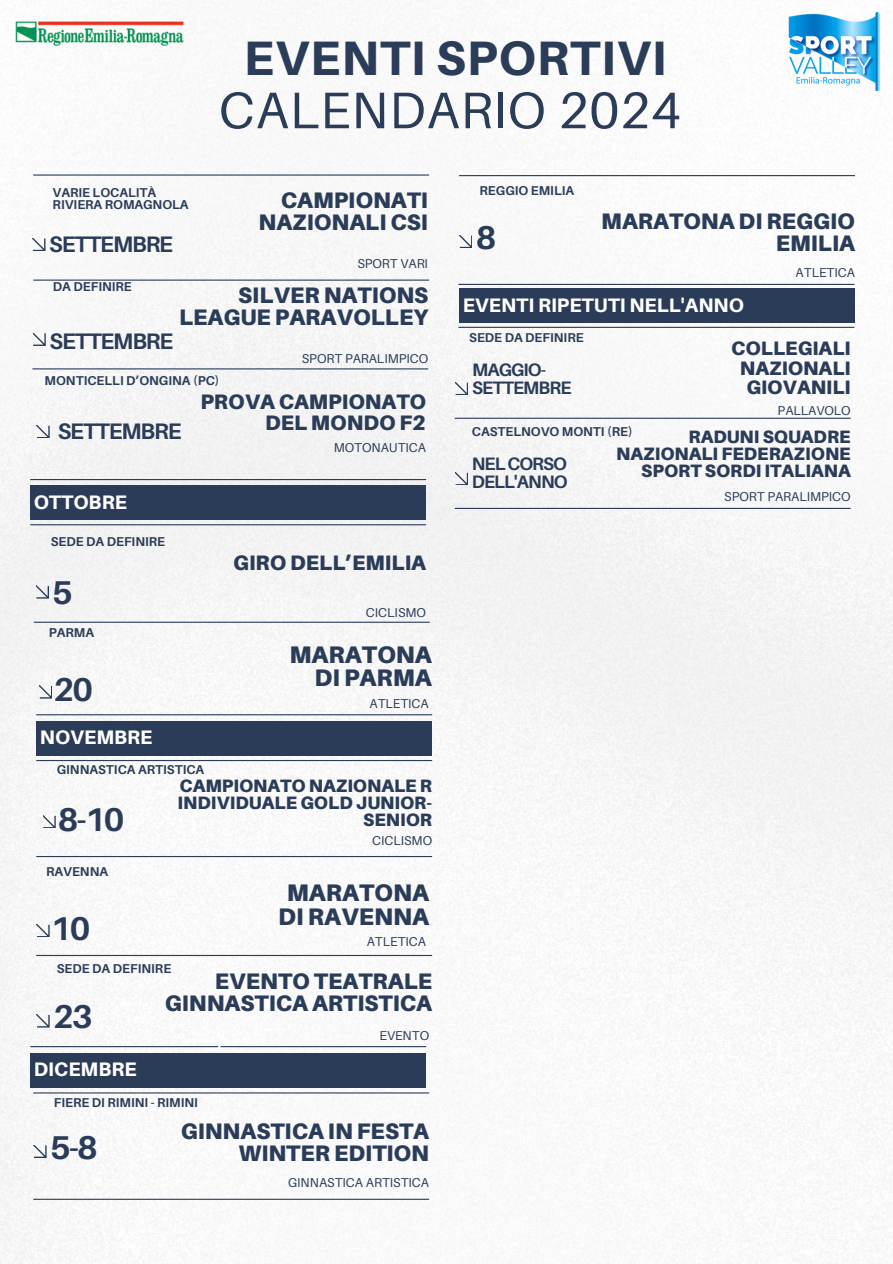
<style>
.page{position:relative;width:893px;height:1264px;background:#fff}
.page>*{position:absolute;margin:0;border:0;box-sizing:border-box;transform-origin:0 0}
.t1{font:51.45px "Aileron";letter-spacing:.02em;color:#2a3c58}
.t2{font:800 48.3px "Aileron";letter-spacing:.02em;color:#2a3c58}
.t3{font:700 33px "Aileron";letter-spacing:-.05em;color:#2a3c58}
.t4{font:900 24px/23.7px "Aileron";color:#2a3c58;text-align:right}
.t5{font:900 22.5px/21.9px "Aileron";color:#2a3c58;text-align:right}
.t6{font:700 22.5px "Aileron";letter-spacing:-.05em;color:#2a3c58}
.t7{font:900 21px/20.2px "Aileron";color:#2a3c58;text-align:right}
.t8{font:800 19.5px "Aileron";color:#fff}
.t9{font:900 19.5px/19.2px "Aileron";color:#2a3c58;text-align:right}
.t10{font:900 18px/16.8px "Aileron";color:#2a3c58;text-align:right}
.t11{font:700 18px/18px "Aileron";letter-spacing:-.05em;color:#2a3c58}
.t12{font:900 17.85px/16.8px "Aileron";color:#2a3c58;text-align:right}
.t13{font:700 12.75px "Aileron";color:#2a3c58}
.t14{font:12.75px "Aileron";color:#2a3c58}
</style>
<div class="page">
<img style="left:0;top:13px;width:892px;height:1250px">
<hr style="left:30px;top:479px;width:396px;height:1px;background:#2a3c58">
<hr style="left:33px;top:1198px;width:396px;height:1px;background:#2a3c58">
<hr style="left:33px;top:1092px;width:396px;height:1px;background:#2a3c58">
<hr style="left:36px;top:714px;width:396px;height:1px;background:#2a3c58">
<hr style="left:30px;top:1046px;width:396px;height:1px;background:#2a3c58">
<hr style="left:34px;top:621px;width:396px;height:1px;background:#2a3c58">
<svg style="left:36px;top:586px;width:12px;height:12px"></svg>
<svg style="left:43px;top:815px;width:12px;height:13px"></svg>
<svg style="left:685px;top:118px;width:46px;height:22px"></svg>
<svg style="left:34px;top:1145px;width:12px;height:12px"></svg>
<div style="left:30px;top:485px;width:396px;height:34px;background:#2a3c58"></div>
<div style="left:36px;top:721px;width:396px;height:34px;background:#2a3c58"></div>
<div style="left:30px;top:1052px;width:396px;height:35px;background:#2a3c58"></div>
<hr style="left:33px;top:279px;width:396px;height:2px;background:#2a3c58">
<svg style="left:37px;top:425px;width:12px;height:13px"></svg>
<hr style="left:30px;top:524px;width:396px;height:1px;background:#2a3c58">
<hr style="left:36px;top:760px;width:396px;height:1px;background:#2a3c58">
<svg style="left:37px;top:924px;width:12px;height:12px"></svg>
<svg style="left:40px;top:685px;width:12px;height:13px"></svg>
<hr style="left:36px;top:856px;width:396px;height:1px;background:#2a3c58">
<hr style="left:36px;top:954px;width:396px;height:2px;background:#2a3c58">
<svg style="left:37px;top:1014px;width:12px;height:13px"></svg>
<svg style="left:185px;top:1030px;width:45px;height:21px"></svg>
<img style="left:787px;top:11px;width:92px;height:87px">
<img style="left:12px;top:13px;width:174px;height:64px">
<hr style="left:455px;top:508px;width:395px;height:1px;background:#2a3c58">
<hr style="left:455px;top:417px;width:395px;height:2px;background:#2a3c58">
<hr style="left:458px;top:327px;width:396px;height:1px;background:#2a3c58">
<svg style="left:455px;top:472px;width:12px;height:13px"></svg>
<svg style="left:455px;top:382px;width:12px;height:13px"></svg>
<hr style="left:458px;top:284px;width:396px;height:1px;background:#2a3c58">
<div style="left:459px;top:288px;width:395px;height:35px;background:#2a3c58"></div>
<hr style="left:32px;top:368px;width:396px;height:1px;background:#2a3c58">
<svg style="left:33px;top:333px;width:12px;height:12px"></svg>
<hr style="left:459px;top:175px;width:395px;height:1px;background:#2a3c58">
<svg style="left:459px;top:235px;width:13px;height:13px"></svg>
<svg style="left:33px;top:238px;width:12px;height:13px"></svg>
<hr style="left:33px;top:174px;width:396px;height:2px;background:#2a3c58">
<p class="t2" style="left:244px;top:28px;width:424px">EVENTI SPORTIVI</p>
<h5 class="t1" style="left:219px;top:78px;width:463px">CALENDARIO 2024</h5>
<h3 class="t13" style="left:53px;top:184px;width:105px">VARIE LOCALITÀ</h3>
<p class="t13" style="left:53px;top:197px;width:137px">RIVIERA ROMAGNOLA</p>
<p class="t5" style="left:258px;top:189px;width:171px">CAMPIONATI<br>NAZIONALI CSI</p>
<p class="t6" style="left:49px;top:230px;width:125px">SETTEMBRE</p>
<h4 class="t14" style="left:357px;top:255px;width:72px">SPORT VARI</h4>
<p class="t13" style="left:53px;top:279px;width:80px">DA DEFINIRE</p>
<p class="t5" style="left:179px;top:283px;width:251px">SILVER NATIONS<br>LEAGUE PARAVOLLEY</p>
<p class="t6" style="left:50px;top:327px;width:125px">SETTEMBRE</p>
<h4 class="t14" style="left:302px;top:350px;width:128px">SPORT PARALIMPICO</h4>
<p class="t13" style="left:45px;top:372px;width:176px">MONTICELLI D’ONGINA (PC)</p>
<p class="t7" style="left:200px;top:391px;width:227px">PROVA CAMPIONATO<br>DEL MONDO F2</p>
<h6 class="t6" style="left:58px;top:417px;width:125px">SETTEMBRE</h6>
<p class="t8" style="left:34px;top:490px;width:95px">OTTOBRE</p>
<p class="t13" style="left:51px;top:533px;width:116px">SEDE DA DEFINIRE</p>
<p class="t3" style="left:52px;top:572px;width:22px">5</p>
<h5 class="t13" style="left:49px;top:624px;width:47px">PARMA</h5>
<p class="t3" style="left:53px;top:669px;width:41px">20</p>
<h4 class="t8" style="left:40px;top:725px;width:114px">NOVEMBRE</h4>
<p class="t13" style="left:57px;top:761px;width:149px">GINNASTICA ARTISTICA</p>
<p class="t14" style="left:334px;top:439px;width:94px">MOTONAUTICA</p>
<p class="t7" style="left:233px;top:552px;width:194px">GIRO DELL’EMILIA</p>
<p class="t14" style="left:366px;top:604px;width:62px">CICLISMO</p>
<p class="t4" style="left:289px;top:642px;width:144px">MARATONA<br>DI PARMA</p>
<p class="t14" style="left:369px;top:695px;width:61px">ATLETICA</p>
<h5 class="t3" style="left:58px;top:798px;width:68px">8-10</h5>
<h5 class="t13" style="left:46px;top:863px;width:63px">RAVENNA</h5>
<h4 class="t3" style="left:51px;top:908px;width:41px">10</h4>
<p class="t10" style="left:177px;top:777px;width:256px">CAMPIONATO NAZIONALE R<br>INDIVIDUALE GOLD JUNIOR-<br>SENIOR</p>
<h2 class="t14" style="left:372px;top:832px;width:62px">CICLISMO</h2>
<p class="t4" style="left:278px;top:880px;width:152px;text-align:center">MARATONA<br>DI RAVENNA</p>
<p class="t14" style="left:367px;top:934px;width:61px">ATLETICA</p>
<h4 class="t13" style="left:57px;top:960px;width:116px">SEDE DA DEFINIRE</h4>
<p class="t5" style="left:165px;top:969px;width:269px">EVENTO TEATRALE<br>GINNASTICA ARTISTICA</p>
<p class="t3" style="left:53px;top:996px;width:41px">23</p>
<h4 class="t8" style="left:34px;top:1057px;width:104px">DICEMBRE</h4>
<h1 class="t14" style="left:379px;top:1027px;width:51px">EVENTO</h1>
<p class="t13" style="left:54px;top:1094px;width:146px">FIERE DI RIMINI - RIMINI</p>
<p class="t5" style="left:181px;top:1119px;width:250px">GINNASTICA IN FESTA<br>WINTER EDITION</p>
<h4 class="t3" style="left:50px;top:1126px;width:49px">5-8</h4>
<h4 class="t14" style="left:288px;top:1174px;width:142px">GINNASTICA ARTISTICA</h4>
<p class="t13" style="left:479px;top:183px;width:96px">REGGIO EMILIA</p>
<p class="t3" style="left:476px;top:217px;width:22px">8</p>
<p class="t5" style="left:601px;top:210px;width:255px">MARATONA DI REGGIO<br>EMILIA</p>
<h5 class="t14" style="left:795px;top:264px;width:61px">ATLETICA</h5>
<p class="t8" style="left:462px;top:293px;width:283px">EVENTI RIPETUTI NELL'ANNO</p>
<h4 class="t13" style="left:469px;top:329px;width:116px">SEDE DA DEFINIRE</h4>
<h3 class="t11" style="left:472px;top:360px;width:101px">MAGGIO-<br>SETTEMBRE</h3>
<p class="t9" style="left:731px;top:338px;width:121px">COLLEGIALI<br>NAZIONALI<br>GIOVANILI</p>
<p class="t14" style="left:777px;top:403px;width:75px">PALLAVOLO</p>
<p class="t13" style="left:472px;top:424px;width:162px">CASTELNOVO MONTI (RE)</p>
<p class="t12" style="left:616px;top:428px;width:236px">RADUNI SQUADRE<br>NAZIONALI FEDERAZIONE<br>SPORT SORDI ITALIANA</p>
<p class="t11" style="left:472px;top:455px;width:97px">NELCORSO<br>DELL'ANNO</p>
<p class="t14" style="left:724px;top:489px;width:128px">SPORT PARALIMPICO</p>
</div>
